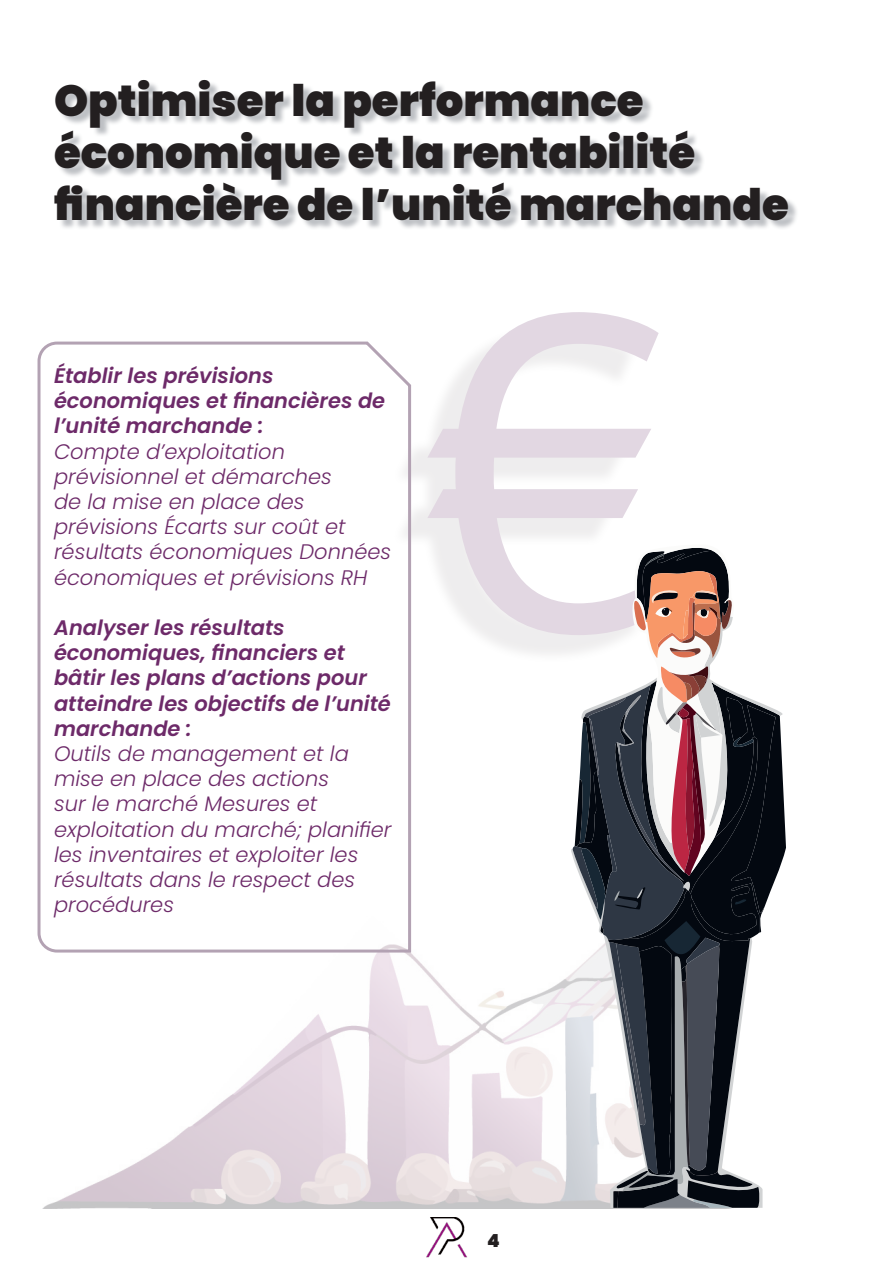
<style>
.page{position:relative;width:893px;height:1263px;background:#fff}
.page>*{position:absolute;margin:0;border:0;box-sizing:border-box;transform-origin:0 0}
.t1{font:451.5px "Andale Mono";color:#652d66}
.t2{font:900 43.5px/52.2px "Poppins";color:#231f20}
.t3{font:italic 300 21px/25.2px "Poppins";color:#6d2a69}
.t4{font:italic 600 21px/25.2px "Poppins";color:#6d2a69}
.t5{font:900 18px "Poppins";color:#231f20}
</style>
<div class="page">
<img style="left:43px;top:954px;width:526px;height:254px">
<div style="left:392px;top:323px;width:252px;height:341px;background:#888386;opacity:.75"></div>
<div style="left:56px;top:81px;width:743px;height:149px;background:#7c8189;opacity:.5"></div>
<svg style="left:569px;top:543px;width:217px;height:665px"></svg>
<svg style="left:37px;top:340px;width:376px;height:614px"></svg>
<img style="left:426px;top:1217px;width:41px;height:41px">
<p class="t2" style="left:54px;top:75px;width:643px">Optimiser la performance économique et la rentabilité</p>
<p class="t2" style="left:54px;top:179px;width:736px">financière de l’unité marchande</p>
<p class="t4" style="left:54px;top:363px;width:333px">Établir les prévisions économiques et financières de l’unité marchande :</p>
<p class="t3" style="left:54px;top:439px;width:339px">Compte d’exploitation prévisionnel et démarches<br>de la mise en place des prévisions Écarts sur coût et résultats économiques Données économiques et prévisions RH</p>
<p class="t4" style="left:54px;top:615px;width:338px">Analyser les résultats économiques, financiers et bâtir les plans d’actions pour atteindre les objectifs de l’unité marchande :</p>
<p class="t3" style="left:54px;top:741px;width:339px">Outils de management et la mise en place des actions<br>sur le marché Mesures et exploitation du marché; planifier les inventaires et exploiter les résultats dans le respect des procédures</p>
<h1 class="t1" style="left:427px;top:180px;width:272px">€</h1>
<p class="t5" style="left:487px;top:1230px;width:14px">4</p>
</div>
